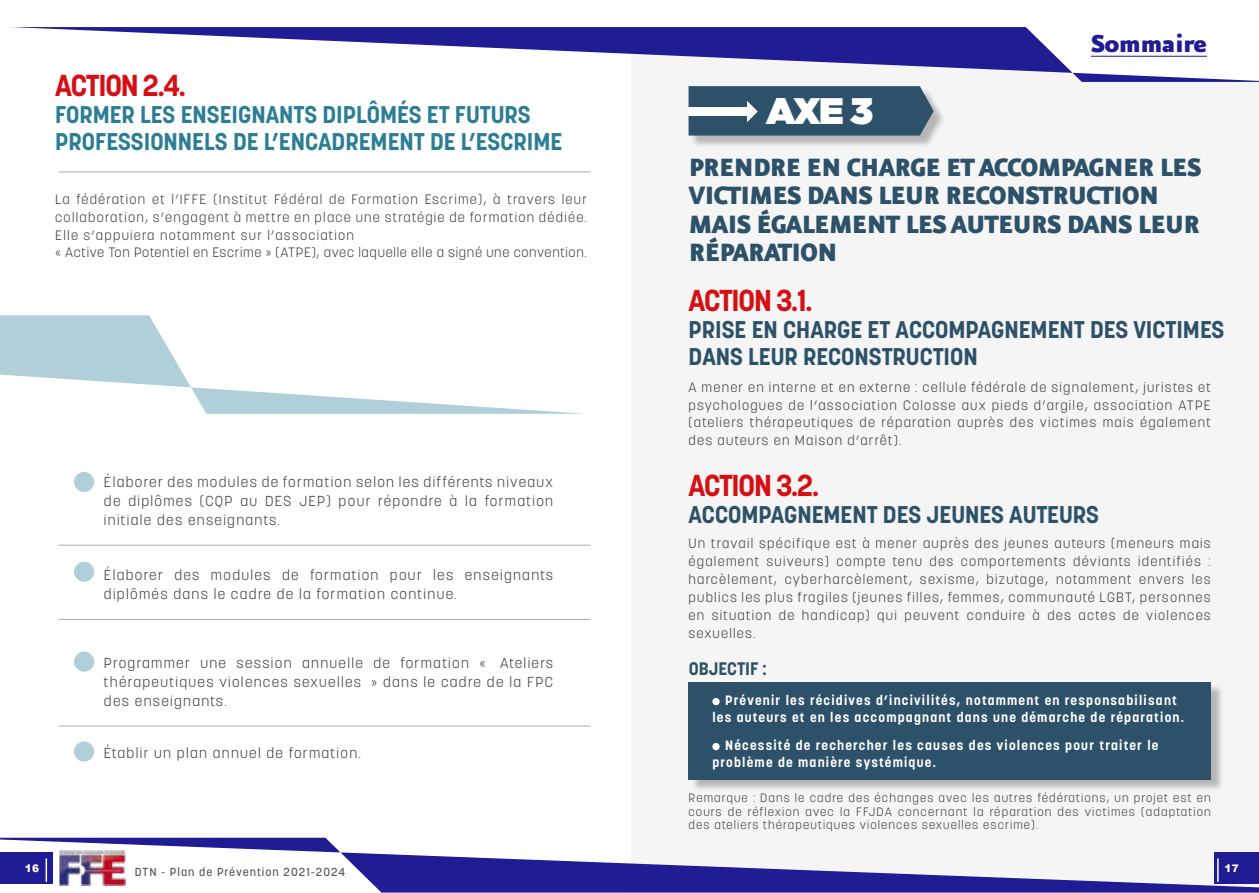
<style>
.page{position:relative;width:1259px;height:893px;background:#fff}
.page>*{position:absolute;margin:0;border:0;box-sizing:border-box;transform-origin:0 0}
.t1{font:900 36.9px "Gotham";color:#fff}
.t2{font:900 30px/28.5px "Eureka Sans";letter-spacing:-.04em;color:#2c5169}
.t3{font:700 30px "Korolev";letter-spacing:-.04em;color:#d51015}
.t4{font:900 29.1px "Eureka Sans";letter-spacing:-.025em;color:#1f1c94}
.t5{font:700 24px/27px "Korolev";color:#2c5169}
.t6{font:700 24px/27px "Korolev";color:#2c7d96}
.t7{font:700 18px "Korolev";color:#2c5169}
.t8{font:300 14.4px/18.9px "Korolev";letter-spacing:.09em;color:#3c3c3b;text-align:justify}
.t9{font:300 13.5px/17.9px "Korolev";letter-spacing:.09em;color:#3c3c3b;text-align:justify}
.t10{font:700 13.5px/16.5px "Korolev";letter-spacing:.09em;color:#fff;text-align:center}
.t11{font:300 12px/13.5px "Korolev";letter-spacing:.09em;color:#3c3c3b;text-align:justify}
.t12{font:500 11.55px "Korolev";letter-spacing:.09em;color:#575656}
.t13{font:900 10.5px "Arial";color:#fff}
</style>
<div class="page">
<svg style="left:12px;top:27px;width:1247px;height:55px"></svg>
<svg style="left:0;top:838px;width:1259px;height:55px"></svg>
<img style="left:59px;top:850px;width:66px;height:35px">
<hr style="left:1091px;top:56px;width:116px;height:1px;background:#1f1c94">
<svg style="left:0;top:315px;width:585px;height:99px"></svg>
<div style="left:74px;top:472px;width:20px;height:20px;background:#b1cfd8;border-radius:50%"></div>
<div style="left:74px;top:562px;width:20px;height:20px;background:#b1cfd8;border-radius:50%"></div>
<div style="left:74px;top:651px;width:20px;height:21px;background:#b1cfd8;border-radius:50%"></div>
<div style="left:74px;top:741px;width:20px;height:21px;background:#b1cfd8;border-radius:50%"></div>
<hr style="left:59px;top:172px;width:531px;height:1px;background:#575656">
<hr style="left:59px;top:545px;width:531px;height:1px;background:#575656">
<hr style="left:59px;top:619px;width:531px;height:1px;background:#575656">
<hr style="left:59px;top:726px;width:531px;height:1px;background:#575656">
<div style="left:690px;top:88px;width:256px;height:60px;background:#000;opacity:.26"></div>
<svg style="left:688px;top:86px;width:245px;height:50px;background:#3d5e74"></svg>
<div style="left:690px;top:683px;width:533px;height:109px;background:#000;opacity:.26"></div>
<div style="left:689px;top:682px;width:521px;height:97px;background:#2c5169"></div>
<div style="left:712px;top:698px;width:7px;height:7px;background:#fff;border-radius:50%"></div>
<div style="left:712px;top:743px;width:7px;height:7px;background:#fff;border-radius:50%"></div>
<h2 class="t3" style="left:55px;top:67px;width:132px">ACTION 2.4.</h2>
<h3 class="t6" style="left:55px;top:101px;width:508px">FORMER LES ENSEIGNANTS DIPLÔMÉS ET FUTURS<br>PROFESSIONNELS DE L’ENCADREMENT DE L’ESCRIME</h3>
<p class="t9" style="left:55px;top:190px;width:533px;text-align:left">La fédération et l’IFFE (Institut Fédéral de Formation Escrime), à travers leur collaboration, s’engagent à mettre en place une stratégie de formation dédiée.<br>Elle s’appuiera notamment sur l’association<br>« Active Ton Potentiel en Escrime » (ATPE), avec laquelle elle a signé une convention.</p>
<p class="t8" style="left:104px;top:472px;width:450px">Élaborer des modules de formation selon les différents niveaux de diplômes (CQP au DES JEP) pour répondre à la formation initiale des enseignants.</p>
<p class="t8" style="left:104px;top:566px;width:450px">Élaborer des modules de formation pour les enseignants diplômés dans le cadre de la formation continue.</p>
<p class="t8" style="left:104px;top:653px;width:450px">Programmer une session annuelle de formation « Ateliers thérapeutiques violences sexuelles » dans le cadre de la FPC des enseignants.</p>
<p class="t8" style="left:104px;top:743px;width:258px">Établir un plan annuel de formation.</p>
<h1 class="t1" style="left:766px;top:84px;width:108px">AXE 3</h1>
<h3 class="t4" style="left:1091px;top:29px;width:117px">Sommaire</h3>
<h2 class="t2" style="left:688px;top:154px;width:514px">PRENDRE EN CHARGE ET ACCOMPAGNER LES<br>VICTIMES DANS LEUR RECONSTRUCTION<br>MAIS ÉGALEMENT LES AUTEURS DANS LEUR<br>RÉPARATION</h2>
<h2 class="t3" style="left:688px;top:281px;width:125px">ACTION 3.1.</h2>
<h3 class="t5" style="left:688px;top:316px;width:537px">PRISE EN CHARGE ET ACCOMPAGNEMENT DES VICTIMES<br>DANS LEUR RECONSTRUCTION</h3>
<p class="t9" style="left:688px;top:378px;width:524px">A mener en interne et en externe : cellule fédérale de signalement, juristes et psychologues de l’association Colosse aux pieds d’argile, association ATPE (ateliers thérapeutiques de réparation auprès des victimes mais également des auteurs en Maison d’arrêt).</p>
<h2 class="t3" style="left:688px;top:467px;width:132px">ACTION 3.2.</h2>
<h3 class="t5" style="left:688px;top:501px;width:412px">ACCOMPAGNEMENT DES JEUNES AUTEURS</h3>
<p class="t9" style="left:688px;top:535px;width:524px">Un travail spécifique est à mener auprès des jeunes auteurs (meneurs mais également suiveurs) compte tenu des comportements déviants identifiés : harcèlement, cyberharcèlement, sexisme, bizutage, notamment envers les publics les plus fragiles (jeunes filles, femmes, communauté LGBT, personnes en situation de handicap) qui peuvent conduire à des actes de violences sexuelles.</p>
<h3 class="t7" style="left:689px;top:658px;width:80px">OBJECTIF :</h3>
<p class="t10" style="left:712px;top:692px;width:473px">Prévenir les récidives d’incivilités, notamment en responsabilisant les auteurs et en les accompagnant dans une démarche de réparation.</p>
<p class="t10" style="left:712px;top:737px;width:448px;text-align:left;text-indent:13px">Nécessité de rechercher les causes des violences pour traiter le problème de manière systémique.</p>
<p class="t11" style="left:688px;top:791px;width:524px">Remarque : Dans le cadre des échanges avec les autres fédérations, un projet est en cours de réflexion avec la FFJDA concernant la réparation des victimes (adaptation des ateliers thérapeutiques violences sexuelles escrime).</p>
<p class="t13" style="left:25px;top:861px;width:16px">16</p>
<p class="t13" style="left:1224px;top:861px;width:16px">17</p>
<p class="t12" style="left:135px;top:865px;width:212px">DTN - Plan de Prévention 2021-2024</p>
</div>
